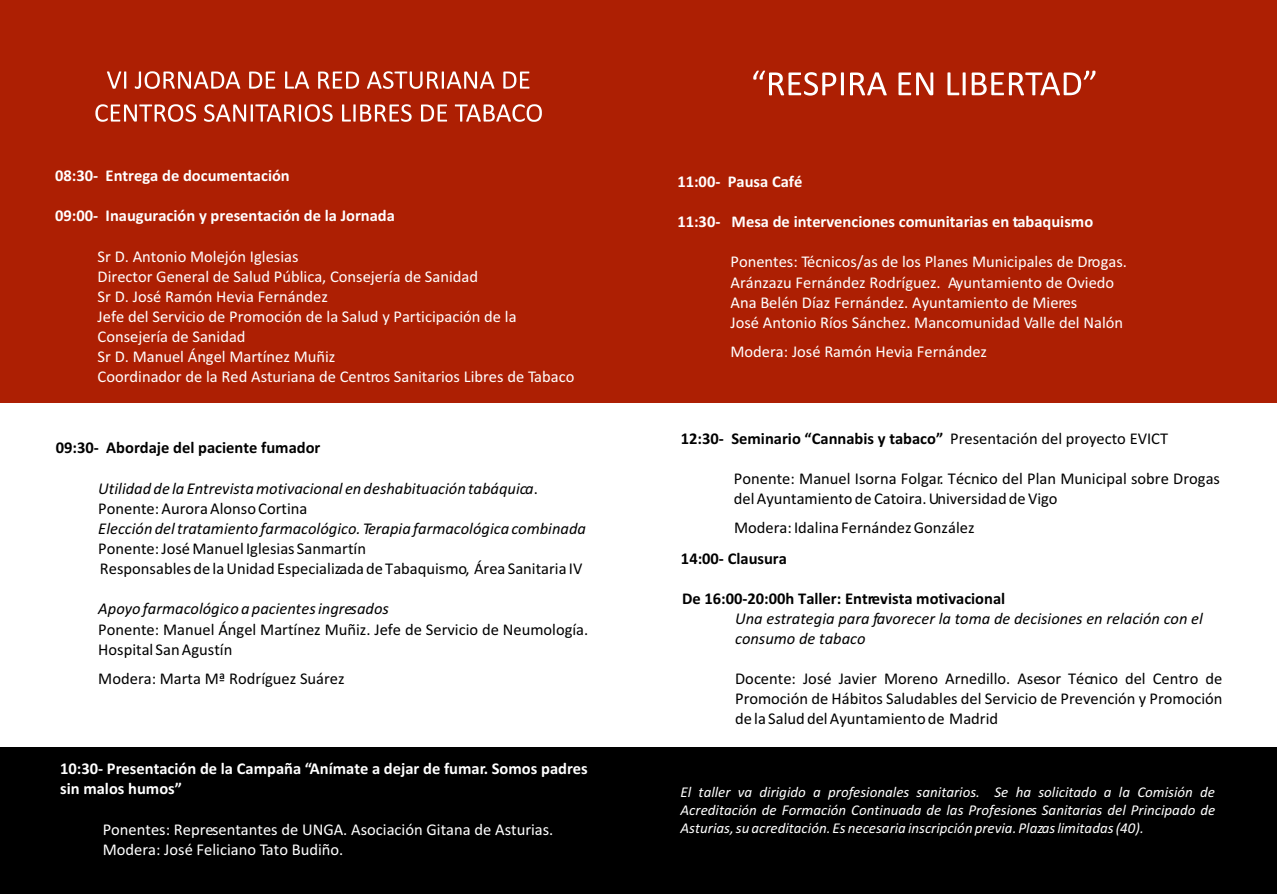
<style>
.page{position:relative;width:1277px;height:894px;background:#fff}
.page>*{position:absolute;margin:0;border:0;box-sizing:border-box;transform-origin:0 0}
.t1{font:16.5px/20.1px "Calibri";color:#fff}
.t2{font:16.5px/20.1px "Calibri";color:#000}
.t3{font:italic 16.5px/20.1px "Calibri";color:#000}
.t4{font:700 16.5px/20.1px "Calibri";color:#fff}
.t5{font:700 16.5px "Calibri";color:#000}
.t6{font:italic 15px/18.3px "Calibri";color:#fff;text-align:justify}
.s1{font-style:normal}
.s2{font-weight:400}
</style>
<div class="page">
<div style="left:0;top:747px;width:1276px;height:147px;background:#000"></div>
<div style="left:0;top:0;width:1276px;height:402px;background:#ad1f03"></div>
<svg style="left:753px;top:71px;width:342px;height:25px"></svg>
<svg style="left:95px;top:71px;width:447px;height:51px"></svg>
<p class="t4" style="left:55px;top:167px;width:236px">08:30- Entrega de documentación</p>
<p class="t4" style="left:55px;top:207px;width:341px">09:00- Inauguración y presentación de la Jornada</p>
<p class="t1" style="left:98px;top:247px;width:478px">Sr D. Antonio Molejón Iglesias<br>Director General de Salud Pública, Consejería de Sanidad<br>Sr D. José Ramón Hevia Fernández<br>Jefe del Servicio de Promoción de la Salud y Participación de la Consejería de Sanidad<br>Sr D. Manuel Ángel Martínez Muñiz<br>Coordinador de la Red Asturiana de Centros Sanitarios Libres de Tabaco</p>
<p class="t5" style="left:56px;top:441px;width:266px">09:30- Abordaje del paciente fumador</p>
<p class="t3" style="left:98px;top:479px;width:441px">Utilidad de la Entrevista motivacional en deshabituación tabáquica<span class="s1">.<br>Ponente: Aurora Alonso Cortina</span></p>
<p class="t3" style="left:98px;top:520px;width:489px">Elección del tratamiento farmacológico. Terapia farmacológica combinada</p>
<p class="t2" style="left:98px;top:540px;width:485px">Ponente: José Manuel Iglesias Sanmartín<br>Responsables de la Unidad Especializada de Tabaquismo, Área Sanitaria IV</p>
<p class="t3" style="left:98px;top:600px;width:292px">Apoyo farmacológico a pacientes ingresados</p>
<p class="t2" style="left:98px;top:620px;width:491px">Ponente: Manuel Ángel Martínez Muñiz. Jefe de Servicio de Neumología.<br>Hospital San Agustín</p>
<p class="t2" style="left:98px;top:670px;width:248px">Modera: Marta Mª Rodríguez Suárez</p>
<p class="t4" style="left:60px;top:760px;width:529px">10:30- Presentación de la Campaña “Anímate a dejar de fumar. Somos padres sin malos humos”</p>
<p class="t1" style="left:103px;top:820px;width:452px">Ponentes: Representantes de UNGA. Asociación Gitana de Asturias.<br>Modera: José Feliciano Tato Budiño.</p>
<p class="t4" style="left:677px;top:173px;width:127px">11:00- Pausa Café</p>
<p class="t4" style="left:677px;top:213px;width:417px">11:30- Mesa de intervenciones comunitarias en tabaquismo</p>
<p class="t1" style="left:730px;top:253px;width:398px">Ponentes: Técnicos/as de los Planes Municipales de Drogas.<br>Aránzazu Fernández Rodríguez. Ayuntamiento de Oviedo Ana Belén Díaz Fernández. Ayuntamiento de Mieres<br>José Antonio Ríos Sánchez. Mancomunidad Valle del Nalón</p>
<p class="t1" style="left:730px;top:343px;width:258px">Modera: José Ramón Hevia Fernández</p>
<p class="t5" style="left:681px;top:431px;width:489px">12:30- Seminario “Cannabis y tabaco” <span class="s2">Presentación del proyecto EVICT</span></p>
<p class="t2" style="left:734px;top:470px;width:487px">Ponente: Manuel Isorna Folgar. Técnico del Plan Municipal sobre Drogas del Ayuntamiento de Catoira. Universidad de Vigo</p>
<p class="t2" style="left:734px;top:519px;width:242px">Modera: Idalina Fernández González</p>
<p class="t5" style="left:681px;top:552px;width:107px">14:00- Clausura</p>
<p class="t5" style="left:682px;top:591px;width:325px">De 16:00-20:00h Taller: Entrevista motivacional</p>
<p class="t3" style="left:735px;top:610px;width:469px">Una estrategia para favorecer la toma de decisiones en relación con el consumo de tabaco</p>
<p class="t2" style="left:735px;top:670px;width:489px;text-align:justify">Docente: José Javier Moreno Arnedillo. Asesor Técnico del Centro de Promoción de Hábitos Saludables del Servicio de Prevención y Promoción de la Salud del Ayuntamiento de Madrid</p>
<p class="t6" style="left:680px;top:784px;width:536px">El taller va dirigido a profesionales sanitarios. Se ha solicitado a la Comisión de Acreditación de Formación Continuada de las Profesiones Sanitarias del Principado de Asturias, su acreditación. Es necesaria inscripción previa. Plazas limitadas (40).</p>
</div>
